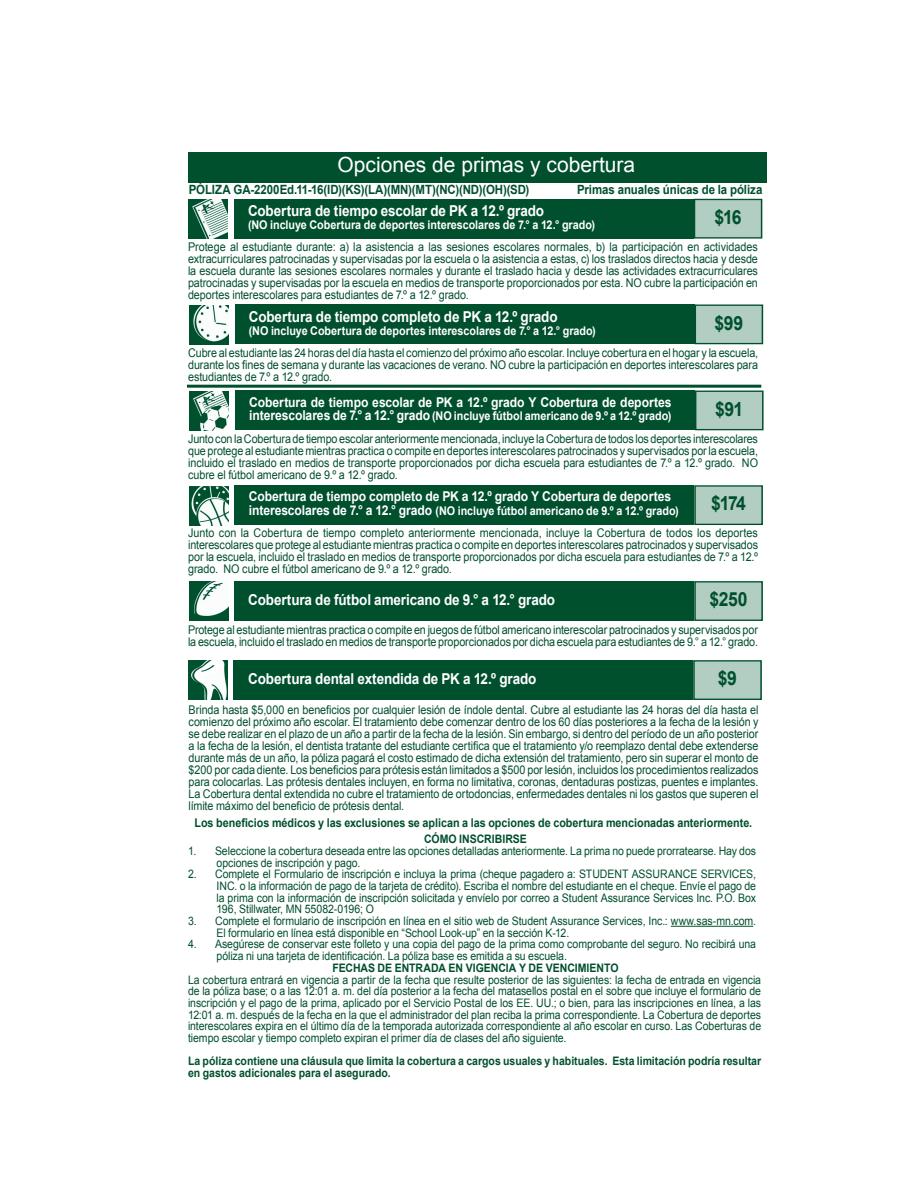
<style>
.page{position:relative;width:918px;height:1188px;background:#fff}
.page>*{position:absolute;margin:0;border:0;box-sizing:border-box;transform-origin:0 0}
.t1{font:21px "Arial";color:#fff}
.t2{font:700 19.5px "Arial";letter-spacing:-.04em;color:#00502e;scale:.9 1}
.t3{font:700 15px "Arial";letter-spacing:-.01em;color:#fff;scale:.9 1}
.t4{font:700 13.5px "Arial";letter-spacing:-.005em;color:#fff;scale:.9 1}
.PageMaker_Defaults{font:700 12.75px "Arial";letter-spacing:-.005em;color:#00502e;scale:.9 1}
.BDYTXT{font:12px/12px "Arial";letter-spacing:-.01em;color:#00502e;text-align:justify;scale:.9 1}
.t5{font:700 12px "Arial";color:#fff;scale:.9 1}
.PageMaker_Defaults-2{font:700 12px "Arial";color:#00502e;scale:.9 1}
.Body_text{font:11.7px/11.7px "Arial";letter-spacing:-.005em;color:#00502e;scale:.9 1}
.Body_text-2{font:700 11.7px/12px "Arial";color:#00502e;scale:.9 1}
.Headline{font:700 11.7px "Arial";color:#00502e;scale:.9 1}
.s1{font-size:13.5px}
</style>
<div class="page">
<hr style="left:671px;top:926px;width:82px;height:1px;background:#00502e">
<div style="left:695px;top:486px;width:67px;height:38px;background:#b2cdc2"></div>
<div style="left:694px;top:485px;width:69px;height:40px;border:1px solid #00502e"></div>
<div style="left:235px;top:485px;width:459px;height:40px;background:#00502e"></div>
<div style="left:188px;top:152px;width:579px;height:30px;background:#00502e"></div>
<img style="left:189px;top:486px;width:39px;height:39px">
<div style="left:695px;top:305px;width:67px;height:39px;background:#b2cdc2"></div>
<div style="left:695px;top:304px;width:68px;height:40px;border:1px solid #00502e"></div>
<div style="left:235px;top:305px;width:459px;height:39px;background:#00502e"></div>
<img style="left:190px;top:305px;width:39px;height:39px">
<div style="left:694px;top:199px;width:68px;height:39px;background:#b2cdc2"></div>
<div style="left:694px;top:199px;width:68px;height:40px;border:1px solid #00502e"></div>
<div style="left:234px;top:199px;width:460px;height:40px;background:#00502e"></div>
<img style="left:189px;top:200px;width:39px;height:39px">
<div style="left:695px;top:582px;width:67px;height:38px;background:#b2cdc2"></div>
<div style="left:694px;top:581px;width:69px;height:40px;border:1px solid #00502e"></div>
<div style="left:235px;top:581px;width:459px;height:40px;background:#00502e"></div>
<img style="left:189px;top:582px;width:39px;height:39px">
<div style="left:694px;top:661px;width:67px;height:38px;background:#b2cdc2"></div>
<div style="left:693px;top:660px;width:69px;height:40px;border:1px solid #00502e"></div>
<div style="left:234px;top:660px;width:459px;height:40px;background:#00502e"></div>
<img style="left:188px;top:661px;width:39px;height:39px">
<div style="left:696px;top:391px;width:67px;height:39px;background:#b2cdc2"></div>
<div style="left:695px;top:391px;width:69px;height:39px;border:1px solid #00502e"></div>
<div style="left:235px;top:391px;width:460px;height:39px;background:#00502e"></div>
<img style="left:190px;top:391px;width:39px;height:39px">
<hr style="left:187px;top:385px;width:574px;height:3px;background:#00502e">
<p class="t1" style="left:338px;top:151px;width:299px">Opciones de primas y cobertura</p>
<p class="PageMaker_Defaults" style="left:189px;top:181px;width:380px">PÓLIZA GA-2200Ed.11-16(ID)(KS)(LA)(MN)(MT)(NC)(ND)(OH)(SD)</p>
<p class="PageMaker_Defaults" style="left:577px;top:181px;width:207px">Primas anuales únicas de la póliza</p>
<p class="t3" style="left:248px;top:201px;width:330px">Cobertura de tiempo escolar de PK a 12.º grado</p>
<p class="t5" style="left:248px;top:217px;width:387px">(NO incluye Cobertura de deportes interescolares de 7.° a 12.° grado)</p>
<p class="t2" style="left:714px;top:204px;width:32px">$16</p>
<p class="BDYTXT" style="left:188px;top:241px;width:635px">Protege al estudiante durante: a) la asistencia a las sesiones escolares normales, b) la participación en actividades extracurriculares patrocinadas y supervisadas por la escuela o la asistencia a estas, c) los traslados directos hacia y desde la escuela durante las sesiones escolares normales y durante el traslado hacia y desde las actividades extracurriculares patrocinadas y supervisadas por la escuela en medios de transporte proporcionados por esta. NO cubre la participación en deportes interescolares para estudiantes de 7.º a 12.º grado.</p>
<p class="t3" style="left:249px;top:306px;width:345px">Cobertura de tiempo completo de PK a 12.º grado</p>
<p class="t5" style="left:249px;top:323px;width:387px">(NO incluye Cobertura de deportes interescolares de 7.° a 12.° grado)</p>
<p class="t2" style="left:715px;top:310px;width:33px">$99</p>
<p class="BDYTXT" style="left:188px;top:347px;width:635px">Cubre al estudiante las 24 horas del día hasta el comienzo del próximo año escolar. Incluye cobertura en el hogar y la escuela, durante los fines de semana y durante las vacaciones de verano. NO cubre la participación en deportes interescolares para estudiantes de 7.º a 12.º grado.</p>
<p class="t4" style="left:249px;top:393px;width:471px">Cobertura de tiempo escolar de PK a 12.º grado Y Cobertura de deportes</p>
<p class="t5" style="left:249px;top:408px;width:471px"><span class="s1">interescolares de 7.° a 12.° grado</span> (NO incluye fútbol americano de 9.º a 12.º grado)</p>
<p class="t2" style="left:715px;top:396px;width:33px">$91</p>
<p class="BDYTXT" style="left:188px;top:433px;width:635px">Junto con la Cobertura de tiempo escolar anteriormente mencionada, incluye la Cobertura de todos los deportes interescolares que protege al estudiante mientras practica o compite en deportes interescolares patrocinados y supervisados por la escuela, incluido el traslado en medios de transporte proporcionados por dicha escuela para estudiantes de 7.º a 12.º grado. NO cubre el fútbol americano de 9.º a 12.º grado.</p>
<p class="t4" style="left:249px;top:487px;width:471px">Cobertura de tiempo completo de PK a 12.º grado Y Cobertura de deportes</p>
<p class="t5" style="left:249px;top:502px;width:479px"><span class="s1">interescolares de 7.° a 12.° grado</span> (NO incluye fútbol americano de 9.º a 12.º grado)</p>
<p class="t2" style="left:711px;top:490px;width:40px">$174</p>
<p class="BDYTXT" style="left:188px;top:527px;width:635px">Junto con la Cobertura de tiempo completo anteriormente mencionada, incluye la Cobertura de todos los deportes interescolares que protege al estudiante mientras practica o compite en deportes interescolares patrocinados y supervisados por la escuela, incluido el traslado en medios de transporte proporcionados por dicha escuela para estudiantes de 7.º a 12.º grado. NO cubre el fútbol americano de 9.º a 12.º grado.</p>
<p class="t3" style="left:248px;top:589px;width:342px">Cobertura de fútbol americano de 9.° a 12.° grado</p>
<p class="t2" style="left:710px;top:586px;width:43px">$250</p>
<p class="BDYTXT" style="left:188px;top:624px;width:635px">Protege al estudiante mientras practica o compite en juegos de fútbol americano interescolar patrocinados y supervisados por la escuela, incluido el traslado en medios de transporte proporcionados por dicha escuela para estudiantes de 9.° a 12.° grado.</p>
<p class="t3" style="left:248px;top:668px;width:322px">Cobertura dental extendida de PK a 12.º grado</p>
<p class="t2" style="left:718px;top:665px;width:23px">$9</p>
<p class="BDYTXT" style="left:189px;top:704px;width:635px">Brinda hasta $5,000 en beneficios por cualquier lesión de índole dental. Cubre al estudiante las 24 horas del día hasta el comienzo del próximo año escolar. El tratamiento debe comenzar dentro de los 60 días posteriores a la fecha de la lesión y se debe realizar en el plazo de un año a partir de la fecha de la lesión. Sin embargo, si dentro del período de un año posterior a la fecha de la lesión, el dentista tratante del estudiante certifica que el tratamiento y/o reemplazo dental debe extenderse durante más de un año, la póliza pagará el costo estimado de dicha extensión del tratamiento, pero sin superar el monto de $200 por cada diente. Los beneficios para prótesis están limitados a $500 por lesión, incluidos los procedimientos realizados para colocarlas. Las prótesis dentales incluyen, en forma no limitativa, coronas, dentaduras postizas, puentes e implantes.<br>La Cobertura dental extendida no cubre el tratamiento de ortodoncias, enfermedades dentales ni los gastos que superen el límite máximo del beneficio de prótesis dental.</p>
<p class="PageMaker_Defaults-2" style="left:195px;top:815px;width:621px">Los beneficios médicos y las exclusiones se aplican a las opciones de cobertura mencionadas anteriormente.</p>
<p class="Body_text-2" style="left:424px;top:833px;width:116px">CÓMO INSCRIBIRSE</p>
<p class="Body_text" style="left:217px;top:845px;width:601px;text-indent:-28px">1. Seleccione la cobertura deseada entre las opciones detalladas anteriormente. La prima no puede prorratearse. Hay dos opciones de inscripción y pago.</p>
<p class="Body_text" style="left:217px;top:868px;width:601px;text-align:justify;text-indent:-28px">2. Complete el Formulario de inscripción e incluya la prima (cheque pagadero a: STUDENT ASSURANCE SERVICES, INC. o la información de pago de la tarjeta de crédito). Escriba el nombre del estudiante en el cheque. Envíe el pago de la prima con la información de inscripción solicitada y envíelo por correo a Student Assurance Services Inc. P.O. Box 196, Stillwater, MN 55082-0196; O</p>
<p class="Body_text" style="left:217px;top:915px;width:601px;text-indent:-28px">3. Complete el formulario de inscripción en línea en el sitio web de Student Assurance Services, Inc.: www.sas-mn.com.<br>El formulario en línea está disponible en “School Look-up” en la sección K-12.</p>
<p class="Body_text" style="left:217px;top:939px;width:601px;text-indent:-28px">4. Asegúrese de conservar este folleto y una copia del pago de la prima como comprobante del seguro. No recibirá una póliza ni una tarjeta de identificación. La póliza base es emitida a su escuela.</p>
<p class="Headline" style="left:332px;top:960px;width:319px">FECHAS DE ENTRADA EN VIGENCIA Y DE VENCIMIENTO</p>
<p class="Body_text" style="left:188px;top:974px;width:638px;text-align:justify">La cobertura entrará en vigencia a partir de la fecha que resulte posterior de las siguientes: la fecha de entrada en vigencia de la póliza base; o a las 12:01 a. m. del día posterior a la fecha del matasellos postal en el sobre que incluye el formulario de inscripción y el pago de la prima, aplicado por el Servicio Postal de los EE. UU.; o bien, para las inscripciones en línea, a las 12:01 a. m. después de la fecha en la que el administrador del plan reciba la prima correspondiente. La Cobertura de deportes interescolares expira en el último día de la temporada autorizada correspondiente al año escolar en curso. Las Coberturas de tiempo escolar y tiempo completo expiran el primer día de clases del año siguiente.</p>
<p class="Body_text-2" style="left:188px;top:1056px;width:638px">La póliza contiene una cláusula que limita la cobertura a cargos usuales y habituales. Esta limitación podría resultar en gastos adicionales para el asegurado.</p>
</div>
